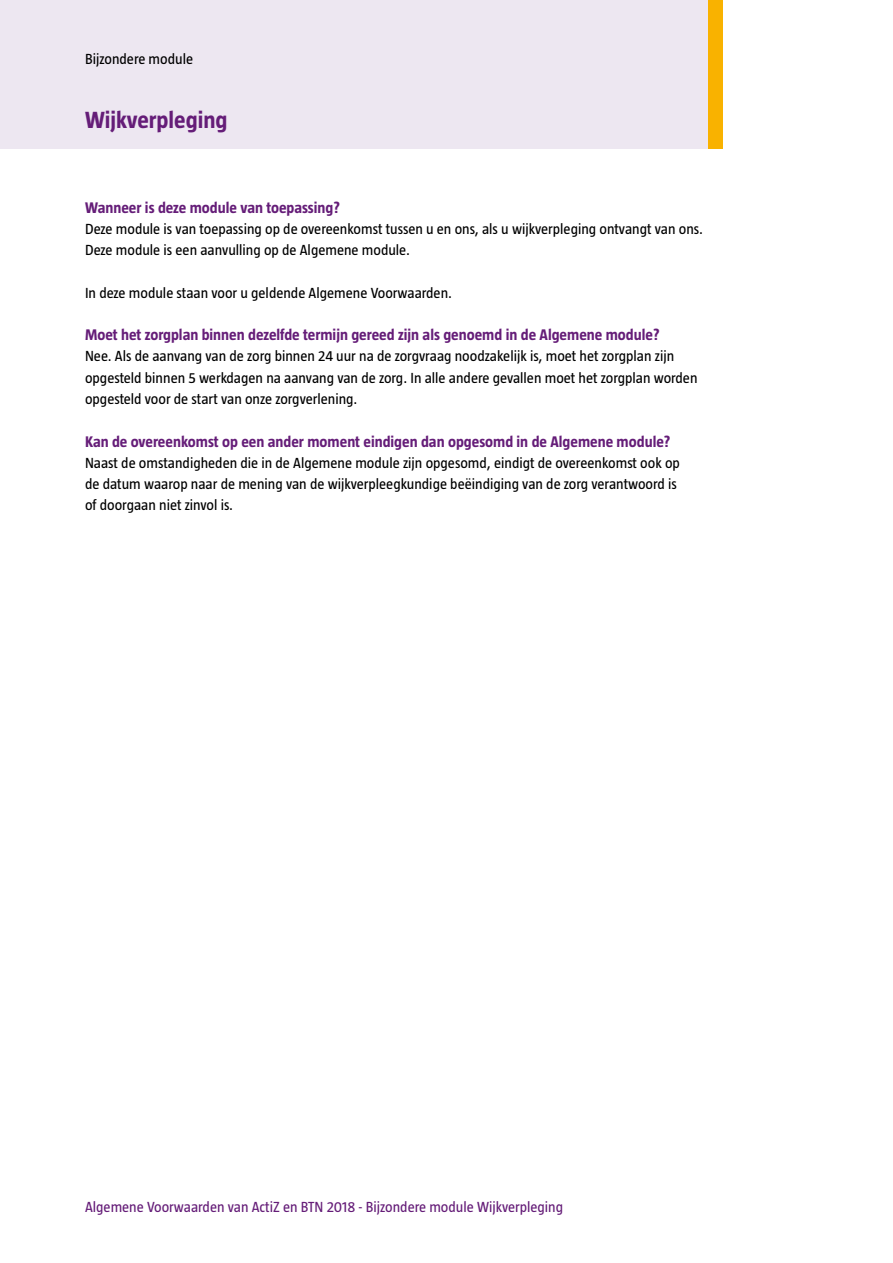
<style>
.page{position:relative;width:893px;height:1263px;background:#fff}
.page>*{position:absolute;margin:0;border:0;box-sizing:border-box;transform-origin:0 0}
.t1{font:700 24px "Taz";color:#651d78}
.t2{font:700 15.75px "Taz";color:#651d78}
.t3{font:15px/21.3px "Taz";color:#000}
.t4{font:15px "Taz";color:#651d78}
</style>
<div class="page">
<div style="left:0;top:0;width:723px;height:149px;background:#ede7f1"></div>
<div style="left:708px;top:0;width:15px;height:149px;background:#f9b200"></div>
<p class="t3" style="left:85px;top:48px;width:110px">Bijzondere module</p>
<h1 class="t1" style="left:85px;top:106px;width:144px">Wijkverpleging</h1>
<p class="t2" style="left:85px;top:198px;width:257px">Wanneer is deze module van toepassing?</p>
<p class="t3" style="left:85px;top:218px;width:619px">Deze module is van toepassing op de overeenkomst tussen u en ons, als u wijkverpleging ontvangt van ons.<br>Deze module is een aanvulling op de Algemene module.</p>
<p class="t3" style="left:85px;top:282px;width:369px">In deze module staan voor u geldende Algemene Voorwaarden.</p>
<p class="t2" style="left:85px;top:326px;width:576px">Moet het zorgplan binnen dezelfde termijn gereed zijn als genoemd in de Algemene module?</p>
<p class="t3" style="left:85px;top:346px;width:614px">Nee. Als de aanvang van de zorg binnen 24 uur na de zorgvraag noodzakelijk is, moet het zorgplan zijn opgesteld binnen 5 werkdagen na aanvang van de zorg. In alle andere gevallen moet het zorgplan worden opgesteld voor de start van onze zorgverlening.</p>
<p class="t2" style="left:85px;top:432px;width:587px">Kan de overeenkomst op een ander moment eindigen dan opgesomd in de Algemene module?</p>
<p class="t3" style="left:85px;top:452px;width:596px">Naast de omstandigheden die in de Algemene module zijn opgesomd, eindigt de overeenkomst ook op de datum waarop naar de mening van de wijkverpleegkundige beëindiging van de zorg verantwoord is of doorgaan niet zinvol is.</p>
<p class="t4" style="left:85px;top:1198px;width:480px">Algemene Voorwaarden van ActiZ en BTN 2018 - Bijzondere module Wijkverpleging</p>
</div>
